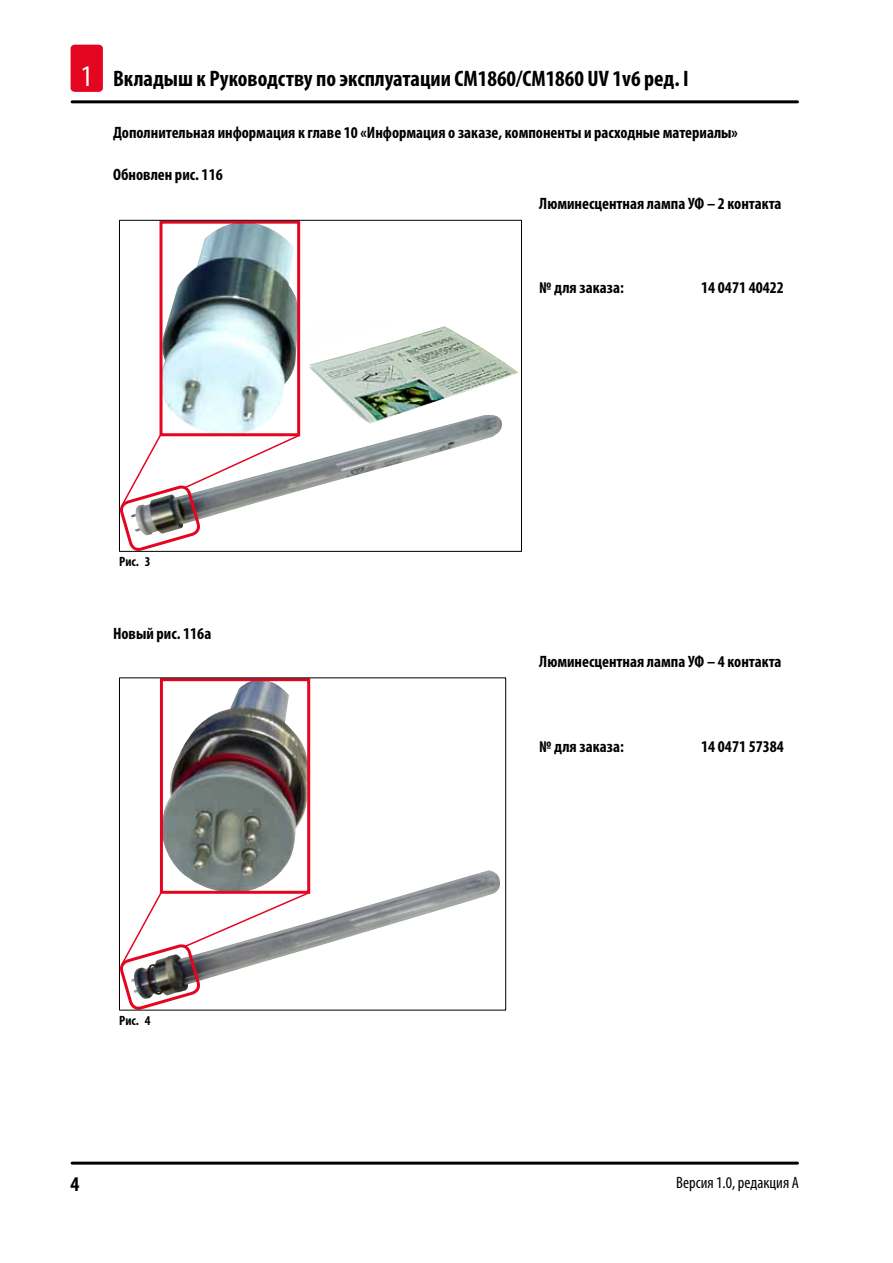
<style>
.page{position:relative;width:893px;height:1263px;background:#fff}
.page>*{position:absolute;margin:0;border:0;box-sizing:border-box;transform-origin:0 0}
.t1{font:700 condensed 22.5px "Myriad Pro";color:#000}
.t2{font:700 condensed 21px "Myriad Pro";color:#000}
.t3{font:700 condensed 16.5px "Myriad Pro";color:#000}
.t4{font:condensed 16.5px "Myriad Pro";color:#000}
.t5{font:700 condensed 13.5px "Myriad Pro";color:#000}
.s1{font-weight:400;font-size:30px;color:#fff}
</style>
<div class="page">
<hr style="left:72px;top:1161px;width:725px;height:3px;background:#000">
<hr style="left:72px;top:100px;width:725px;height:3px;background:#000">
<div style="left:71px;top:45px;width:32px;height:47px;background:#e40521;border-radius:4px"></div>
<img style="left:309px;top:326px;width:209px;height:89px">
<img style="left:300px;top:415px;width:202px;height:76px">
<img style="left:159px;top:222px;width:137px;height:210px">
<div style="left:160px;top:221px;width:140px;height:215px;border:3px solid #e40521"></div>
<svg style="left:121px;top:432px;width:180px;height:118px"></svg>
<div style="left:119px;top:220px;width:403px;height:332px;border:1px solid #000"></div>
<img style="left:159px;top:870px;width:341px;height:78px">
<img style="left:164px;top:682px;width:142px;height:208px">
<div style="left:160px;top:678px;width:150px;height:216px;border:3px solid #e40521"></div>
<svg style="left:121px;top:891px;width:190px;height:117px"></svg>
<div style="left:119px;top:677px;width:387px;height:333px;border:1px solid #000"></div>
<h1 class="t1" style="left:81px;top:65px;width:609px"><span class="s1">1</span> Вкладыш к Руководству по эксплуатации CM1860/CM1860 UV 1v6 ред. I</h1>
<p class="t3" style="left:113px;top:122px;width:626px">Дополнительная информация к главе 10 «Информация о заказе, компоненты и расходные материалы»</p>
<p class="t3" style="left:113px;top:164px;width:111px">Обновлен рис. 116</p>
<p class="t3" style="left:539px;top:193px;width:244px">Люминесцентная лампа УФ – 2 контакта</p>
<p class="t5" style="left:119px;top:553px;width:33px">Рис. 3</p>
<p class="t3" style="left:113px;top:623px;width:100px">Новый рис. 116а</p>
<p class="t5" style="left:119px;top:1012px;width:33px">Рис. 4</p>
<p class="t3" style="left:539px;top:278px;width:86px">№ для заказа:</p>
<p class="t3" style="left:701px;top:278px;width:84px">14 0471 40422</p>
<p class="t3" style="left:539px;top:651px;width:244px">Люминесцентная лампа УФ – 4 контакта</p>
<p class="t3" style="left:539px;top:736px;width:86px">№ для заказа:</p>
<p class="t3" style="left:701px;top:736px;width:84px">14 0471 57384</p>
<p class="t2" style="left:71px;top:1171px;width:10px">4</p>
<p class="t4" style="left:676px;top:1172px;width:124px">Версия 1.0, редакция A</p>
</div>
